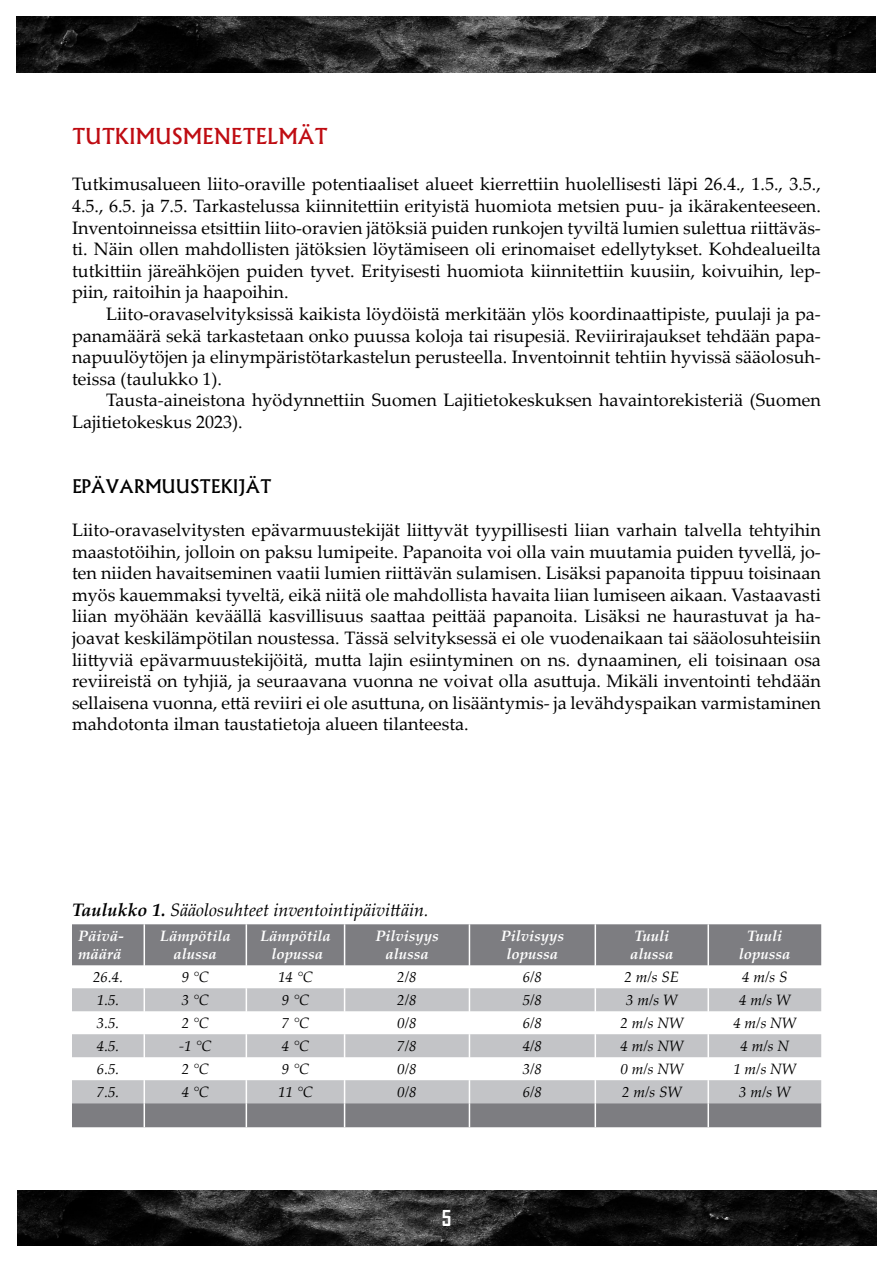
<style>
.page{position:relative;width:893px;height:1263px;background:#fff}
.page>*{position:absolute;margin:0;border:0;box-sizing:border-box;transform-origin:0 0}
.Perusotsikko{font:500 21px "Albertus";color:#bf0c12}
.t1{font:700 21px "Agency FB";color:#fff}
.Perusteksti{font:18px/21.6px "Palatino Linotype";color:#000;text-align:justify}
.Leipäteksti{font:18px/21.6px "Palatino Linotype";color:#000;text-align:justify}
.Perusteksti-2{font:italic 18px "Palatino Linotype";color:#000}
.Perusotsikko-2{font:500 18px "Albertus";color:#000}
.t2{font:italic 15px "Palatino Linotype";color:#000}
.t3{font:italic 700 15px "Palatino Linotype";color:#fff}
.s1{font-weight:700}
</style>
<div class="page">
<img style="left:17px;top:17px;width:859px;height:55px">
<img style="left:17px;top:1191px;width:859px;height:55px">
<svg style="left:72px;top:924px;width:749px;height:203px;fill:#7d7d81"></svg>
<svg style="left:72px;top:988px;width:749px;height:115px;fill:#c3c4c7"></svg>
<hr style="left:144px;top:924px;width:1px;height:41px;background:#fff">
<hr style="left:246px;top:924px;width:1px;height:41px;background:#fff">
<hr style="left:344px;top:924px;width:1px;height:41px;background:#fff">
<hr style="left:469px;top:924px;width:1px;height:41px;background:#fff">
<hr style="left:595px;top:924px;width:1px;height:41px;background:#fff">
<hr style="left:707px;top:924px;width:2px;height:41px;background:#fff">
<hr style="left:707px;top:965px;width:2px;height:23px;background:#fff">
<hr style="left:707px;top:988px;width:2px;height:23px;background:#fff">
<hr style="left:707px;top:1011px;width:2px;height:23px;background:#fff">
<hr style="left:707px;top:1034px;width:2px;height:23px;background:#fff">
<hr style="left:707px;top:1057px;width:2px;height:23px;background:#fff">
<hr style="left:707px;top:1080px;width:2px;height:23px;background:#fff">
<svg style="left:144px;top:965px;width:1px;height:162px"></svg>
<svg style="left:246px;top:965px;width:1px;height:162px"></svg>
<svg style="left:344px;top:965px;width:1px;height:162px"></svg>
<svg style="left:469px;top:965px;width:1px;height:162px"></svg>
<svg style="left:595px;top:965px;width:1px;height:162px"></svg>
<hr style="left:707px;top:1103px;width:2px;height:24px;background:#fff">
<p class="Perusotsikko" style="left:72px;top:123px;width:257px">TUTKIMUSMENETELMÄT</p>
<p class="Perusteksti" style="left:72px;top:173px;width:750px">Tutkimusalueen liito-oraville potentiaaliset alueet kierrettiin huolellisesti läpi 26.4., 1.5., 3.5., 4.5., 6.5. ja 7.5. Tarkastelussa kiinnitettiin erityistä huomiota metsien puu- ja ikärakenteeseen.<br>Inventoinneissa etsittiin liito-oravien jätöksiä puiden runkojen tyviltä lumien sulettua riittäväs&shy;ti. Näin ollen mahdollisten jätöksien löytämiseen oli erinomaiset edellytykset. Kohdealueilta tutkittiin järeähköjen puiden tyvet. Erityisesti huomiota kiinnitettiin kuusiin, koivuihin, lep&shy;piin, raitoihin ja haapoihin.</p>
<p class="Leipäteksti" style="left:72px;top:302px;width:750px;text-indent:34px">Liito-oravaselvityksissä kaikista löydöistä merkitään ylös koordinaattipiste, puulaji ja pa&shy;panamäärä sekä tarkastetaan onko puussa koloja tai risupesiä. Reviirirajaukset tehdään papa&shy;napuulöytöjen ja elinympäristötarkastelun perusteella. Inventoinnit tehtiin hyvissä sääolosuh&shy;teissa (taulukko 1).</p>
<p class="Leipäteksti" style="left:72px;top:389px;width:750px;text-indent:34px">Tausta-aineistona hyödynnettiin Suomen Lajitietokeskuksen havaintorekisteriä (Suomen<br>Lajitietokeskus 2023).</p>
<p class="Perusotsikko-2" style="left:72px;top:475px;width:201px">EPÄVARMUUSTEKIJÄT</p>
<p class="Perusteksti" style="left:72px;top:518px;width:750px">Liito-oravaselvitysten epävarmuustekijät liittyvät tyypillisesti liian varhain talvella tehtyihin maastotöihin, jolloin on paksu lumipeite. Papanoita voi olla vain muutamia puiden tyvellä, jo&shy;ten niiden havaitseminen vaatii lumien riittävän sulamisen. Lisäksi papanoita tippuu toisinaan myös kauemmaksi tyveltä, eikä niitä ole mahdollista havaita liian lumiseen aikaan. Vastaavasti liian myöhään keväällä kasvillisuus saattaa peittää papanoita. Lisäksi ne haurastuvat ja ha&shy;joavat keskilämpötilan noustessa. Tässä selvityksessä ei ole vuodenaikaan tai sääolosuhteisiin liittyviä epävarmuustekijöitä, mutta lajin esiintyminen on ns. dynaaminen, eli toisinaan osa reviireistä on tyhjiä, ja seuraavana vuonna ne voivat olla asuttuja. Mikäli inventointi tehdään sellaisena vuonna, että reviiri ei ole asuttuna, on lisääntymis- ja levähdyspaikan varmistaminen mahdotonta ilman taustatietoja alueen tilanteesta.</p>
<p class="Perusteksti-2" style="left:72px;top:897px;width:358px"><span class="s1">Taulukko 1.</span> Sääolosuhteet inventointipäivittäin.</p>
<p class="t3" style="left:78px;top:925px;width:47px">Päivä-</p>
<p class="t3" style="left:78px;top:943px;width:45px">määrä</p>
<p class="t3" style="left:160px;top:925px;width:72px">Lämpötila</p>
<p class="t3" style="left:174px;top:943px;width:45px">alussa</p>
<p class="t3" style="left:260px;top:925px;width:72px">Lämpötila</p>
<p class="t3" style="left:271px;top:943px;width:53px">lopussa</p>
<p class="t3" style="left:375px;top:925px;width:65px">Pilvisyys</p>
<p class="t3" style="left:385px;top:943px;width:45px">alussa</p>
<p class="t3" style="left:501px;top:925px;width:65px">Pilvisyys</p>
<p class="t3" style="left:507px;top:943px;width:53px">lopussa</p>
<p class="t3" style="left:634px;top:925px;width:36px">Tuuli</p>
<p class="t3" style="left:630px;top:943px;width:45px">alussa</p>
<p class="t3" style="left:747px;top:925px;width:36px">Tuuli</p>
<p class="t3" style="left:739px;top:943px;width:53px">lopussa</p>
<p class="t2" style="left:93px;top:966px;width:31px">26.4.</p>
<p class="t2" style="left:182px;top:966px;width:29px">9 °C</p>
<p class="t2" style="left:278px;top:966px;width:36px">14 °C</p>
<p class="t2" style="left:397px;top:966px;width:21px">2/8</p>
<p class="t2" style="left:523px;top:966px;width:21px">6/8</p>
<p class="t2" style="left:625px;top:966px;width:56px">2 m/s SE</p>
<p class="t2" style="left:742px;top:966px;width:47px">4 m/s S</p>
<p class="t2" style="left:97px;top:989px;width:24px">1.5.</p>
<p class="t2" style="left:182px;top:989px;width:29px">3 °C</p>
<p class="t2" style="left:282px;top:989px;width:29px">9 °C</p>
<p class="t2" style="left:397px;top:989px;width:21px">2/8</p>
<p class="t2" style="left:523px;top:989px;width:21px">5/8</p>
<p class="t2" style="left:626px;top:989px;width:53px">3 m/s W</p>
<p class="t2" style="left:739px;top:989px;width:53px">4 m/s W</p>
<p class="t2" style="left:97px;top:1012px;width:24px">3.5.</p>
<p class="t2" style="left:182px;top:1012px;width:29px">2 °C</p>
<p class="t2" style="left:282px;top:1012px;width:29px">7 °C</p>
<p class="t2" style="left:397px;top:1012px;width:21px">0/8</p>
<p class="t2" style="left:523px;top:1012px;width:21px">6/8</p>
<p class="t2" style="left:620px;top:1012px;width:64px">2 m/s NW</p>
<p class="t2" style="left:733px;top:1012px;width:64px">4 m/s NW</p>
<p class="t2" style="left:97px;top:1035px;width:24px">4.5.</p>
<p class="t2" style="left:179px;top:1035px;width:34px">-1 °C</p>
<p class="t2" style="left:282px;top:1035px;width:29px">4 °C</p>
<p class="t2" style="left:397px;top:1035px;width:21px">7/8</p>
<p class="t2" style="left:523px;top:1035px;width:21px">4/8</p>
<p class="t2" style="left:620px;top:1035px;width:64px">4 m/s NW</p>
<p class="t2" style="left:740px;top:1035px;width:50px">4 m/s N</p>
<p class="t2" style="left:97px;top:1058px;width:24px">6.5.</p>
<p class="t2" style="left:182px;top:1058px;width:29px">2 °C</p>
<p class="t2" style="left:282px;top:1058px;width:29px">9 °C</p>
<p class="t2" style="left:397px;top:1058px;width:21px">0/8</p>
<p class="t2" style="left:523px;top:1058px;width:21px">3/8</p>
<p class="t2" style="left:620px;top:1058px;width:64px">0 m/s NW</p>
<p class="t2" style="left:733px;top:1058px;width:64px">1 m/s NW</p>
<p class="t2" style="left:97px;top:1081px;width:24px">7.5.</p>
<p class="t2" style="left:182px;top:1081px;width:29px">4 °C</p>
<p class="t2" style="left:278px;top:1081px;width:36px">11 °C</p>
<p class="t2" style="left:397px;top:1081px;width:21px">0/8</p>
<p class="t2" style="left:523px;top:1081px;width:21px">6/8</p>
<p class="t2" style="left:622px;top:1081px;width:61px">2 m/s SW</p>
<p class="t2" style="left:739px;top:1081px;width:53px">3 m/s W</p>
<p class="t1" style="left:442px;top:1205px;width:11px">5</p>
</div>
